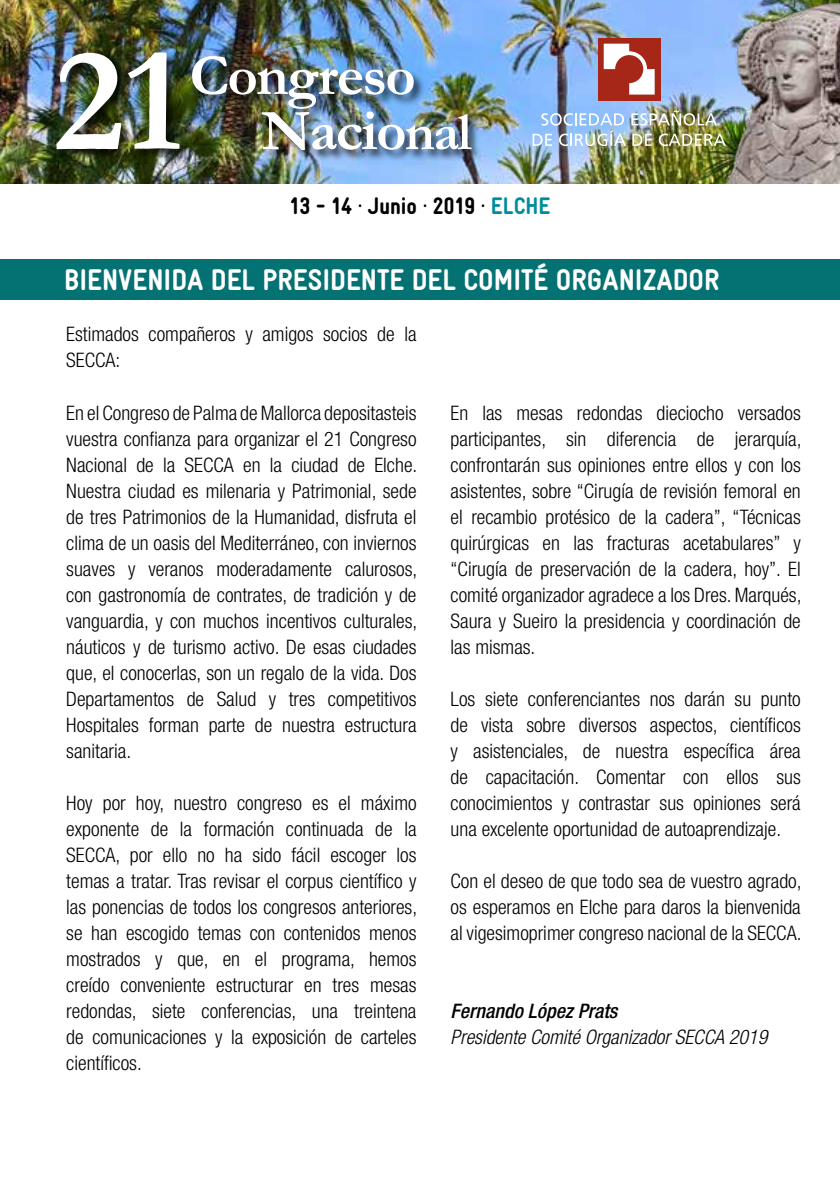
<style>
.page{position:relative;width:840px;height:1191px;background:#fff}
.page>*{position:absolute;margin:0;border:0;box-sizing:border-box;transform-origin:0 0}
.t1{font:700 150.2px "Garamond";color:#fff}
.t2{font:700 58.6px/55.2px "Garamond";letter-spacing:-.03em;color:#fff}
.t3{font:900 30px "Gravur Condensed";color:#fff}
.t4{font:900 24px "Gravur Condensed";color:#000}
.t5{font:300 condensed 20px/26px "Helvetica Neue LT Com";color:#000;text-align:justify}
.t6{font:italic 300 condensed 20px "Helvetica Neue LT Com";color:#000}
.t7{font:italic 500 condensed 20px "Helvetica Neue LT Com";color:#000}
.s1{font-size:54.2px}
.s2{color:#008c9a}
</style>
<div class="page">
<img style="left:0;top:0;width:840px;height:184px">
<img style="left:718px;top:0;width:121px;height:184px">
<div style="left:597px;top:38px;width:63px;height:63px;background:#a62617"></div>
<svg style="left:632px;top:134px;width:19px;height:12px"></svg>
<svg style="left:658px;top:134px;width:67px;height:12px"></svg>
<img style="left:532px;top:113px;width:93px;height:33px">
<svg style="left:631px;top:110px;width:85px;height:16px"></svg>
<svg style="left:603px;top:44px;width:51px;height:51px"></svg>
<div style="left:56px;top:51px;width:427px;height:111px;background:#000;opacity:.72"></div>
<hr style="left:839px;top:259px;width:1px;height:41px;background:#047273">
<div style="left:0;top:259px;width:839px;height:41px;background:#047273"></div>
<h1 class="t1" style="left:54px;top:12px;width:131px">21</h1>
<h2 class="t2" style="left:261px;top:47px;width:211px;text-indent:-72px">Congreso<br>Nacio<span class="s1">nal</span></h2>
<p class="t4" style="left:289px;top:192px;width:262px">13 - 14 · Junio · 2019 · <span class="s2">ELCHE</span></p>
<h3 class="t3" style="left:64px;top:263px;width:656px">BIENVENIDA DEL PRESIDENTE DEL COMITÉ ORGANIZADOR</h3>
<p class="t5" style="left:66px;top:321px;width:351px">Estimados compañeros y amigos socios de la<br>SECCA:</p>
<p class="t5" style="left:66px;top:399px;width:352px">En el Congreso de Palma de Mallorca depositasteis vuestra confianza para organizar el 21 Congreso Nacional de la SECCA en la ciudad de Elche.<br>Nuestra ciudad es milenaria y Patrimonial, sede de tres Patrimonios de la Humanidad, disfruta el clima de un oasis del Mediterráneo, con inviernos suaves y veranos moderadamente calurosos, con gastronomía de contrates, de tradición y de vanguardia, y con muchos incentivos culturales, náuticos y de turismo activo. De esas ciudades que, el conocerlas, son un regalo de la vida. Dos Departamentos de Salud y tres competitivos Hospitales forman parte de nuestra estructura sanitaria.</p>
<p class="t5" style="left:66px;top:789px;width:352px">Hoy por hoy, nuestro congreso es el máximo exponente de la formación continuada de la SECCA, por ello no ha sido fácil escoger los temas a tratar. Tras revisar el corpus científico y las ponencias de todos los congresos anteriores, se han escogido temas con contenidos menos mostrados y que, en el programa, hemos creído conveniente estructurar en tres mesas redondas, siete conferencias, una treintena de comunicaciones y la exposición de carteles científicos.</p>
<p class="t5" style="left:450px;top:399px;width:352px">En las mesas redondas dieciocho versados participantes, sin diferencia de jerarquía, confrontarán sus opiniones entre ellos y con los asistentes, sobre “Cirugía de revisión femoral en el recambio protésico de la cadera”, “Técnicas quirúrgicas en las fracturas acetabulares” y “Cirugía de preservación de la cadera, hoy”. El comité organizador agradece a los Dres. Marqués, Saura y Sueiro la presidencia y coordinación de las mismas.</p>
<p class="t5" style="left:450px;top:685px;width:351px">Los siete conferenciantes nos darán su punto de vista sobre diversos aspectos, científicos y asistenciales, de nuestra específica área de capacitación. Comentar con ellos sus conocimientos y contrastar sus opiniones será una excelente oportunidad de autoaprendizaje.</p>
<p class="t5" style="left:450px;top:867px;width:352px">Con el deseo de que todo sea de vuestro agrado, os esperamos en Elche para daros la bienvenida al vigesimoprimer congreso nacional de la SECCA.</p>
<p class="t7" style="left:450px;top:998px;width:173px">FernandoLópezPrats</p>
<p class="t6" style="left:450px;top:1025px;width:323px">PresidenteComitéOrganizadorSECCA 2019</p>
</div>
